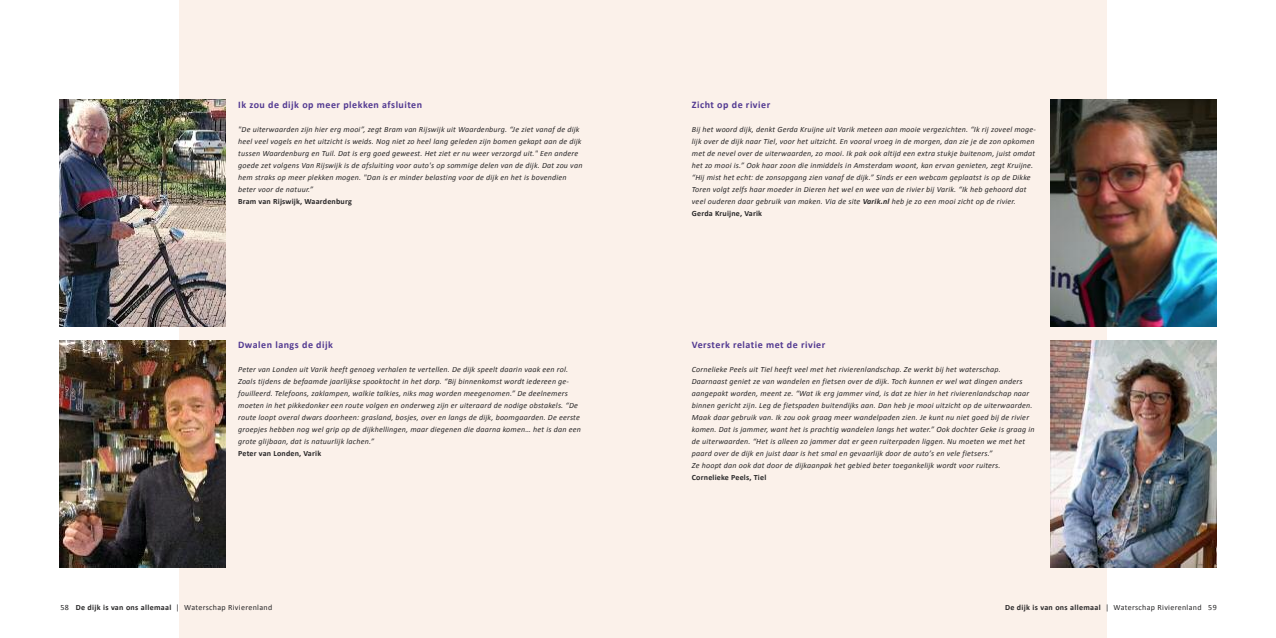
<style>
.page{position:relative;width:1276px;height:638px;background:#fff}
.page>*{position:absolute;margin:0;border:0;box-sizing:border-box;transform-origin:0 0}
.t1{font:700 10px "Calibri";letter-spacing:.05em;color:#523991}
.t2{font:italic 8px/12px "Calibri";letter-spacing:.025em;color:#272627}
.t3{font:8px "Calibri";letter-spacing:.04em;color:#272627}
.t4{font:700 8px "Calibri";letter-spacing:.025em;color:#272627}
.s1{font-weight:700}
.s2{font-weight:700;font-style:normal}
</style>
<div class="page">
<div style="left:179px;top:0;width:927px;height:638px;background:#fbf1ea"></div>
<img style="left:60px;top:99px;width:165px;height:227px">
<img style="left:60px;top:340px;width:165px;height:227px">
<img style="left:1050px;top:99px;width:166px;height:227px">
<img style="left:1050px;top:340px;width:166px;height:227px">
<p class="t1" style="left:238px;top:98px;width:185px">Ik zou de dijk op meer plekken afsluiten</p>
<p class="t2" style="left:238px;top:123px;width:346px">"De uiterwaarden zijn hier erg mooi”, zegt Bram van Rijswijk uit Waardenburg. “Je ziet vanaf de dijk heel veel vogels en het uitzicht is weids. Nog niet zo heel lang geleden zijn bomen gekapt aan de dijk tussen Waardenburg en Tuil. Dat is erg goed geweest. Het ziet er nu weer verzorgd uit." Een andere goede zet volgens Van Rijswijk is de afsluiting voor auto's op sommige delen van de dijk. Dat zou van hem straks op meer plekken mogen. "Dan is er minder belasting voor de dijk en het is bovendien beter voor de natuur.”</p>
<p class="t4" style="left:238px;top:196px;width:115px">Bram van Rijswijk, Waardenburg</p>
<p class="t1" style="left:238px;top:338px;width:96px">Dwalen langs de dijk</p>
<p class="t2" style="left:238px;top:363px;width:344px">Peter van Londen uit Varik heeft genoeg verhalen te vertellen. De dijk speelt daarin vaak een rol.<br>Zoals tijdens de befaamde jaarlijkse spooktocht in het dorp. “Bij binnenkomst wordt iedereen ge&shy;fouilleerd. Telefoons, zaklampen, walkie talkies, niks mag worden meegenomen.” De deelnemers moeten in het pikkedonker een route volgen en onderweg zijn er uiteraard de nodige obstakels. “De route loopt overal dwars doorheen: grasland, bosjes, over en langs de dijk, boomgaarden. De eerste groepjes hebben nog wel grip op de dijkhellingen, maar diegenen die daarna komen… het is dan een grote glijbaan, dat is natuurlijk lachen.”</p>
<p class="t4" style="left:238px;top:448px;width:84px">Peter van Londen, Varik</p>
<p class="t1" style="left:692px;top:98px;width:80px">Zicht op de rivier</p>
<p class="t2" style="left:692px;top:123px;width:346px">Bij het woord dijk, denkt Gerda Kruijne uit Varik meteen aan mooie vergezichten. “Ik rij zoveel moge&shy;lijk over de dijk naar Tiel, voor het uitzicht. En vooral vroeg in de morgen, dan zie je de zon opkomen met de nevel over de uiterwaarden, zo mooi. Ik pak ook altijd een extra stukje buitenom, juist omdat het zo mooi is.” Ook haar zoon die inmiddels in Amsterdam woont, kan ervan genieten, zegt Kruijne. “Hij mist het echt: de zonsopgang zien vanaf de dijk.” Sinds er een webcam geplaatst is op de Dikke Toren volgt zelfs haar moeder in Dieren het wel en wee van de rivier bij Varik. “Ik heb gehoord dat veel ouderen daar gebruik van maken. Via de site <span class="s1">Varik.nl</span> heb je zo een mooi zicht op de rivier.<br><span class="s2">Gerda Kruijne, Varik</span></p>
<p class="t1" style="left:692px;top:338px;width:135px">Versterk relatie met de rivier</p>
<p class="t2" style="left:692px;top:363px;width:344px">Cornelieke Peels uit Tiel heeft veel met het rivierenlandschap. Ze werkt bij het waterschap.<br>Daarnaast geniet ze van wandelen en fietsen over de dijk. Toch kunnen er wel wat dingen anders aangepakt worden, meent ze. “Wat ik erg jammer vind, is dat ze hier in het rivierenlandschap naar binnen gericht zijn. Leg de fietspaden buitendijks aan. Dan heb je mooi uitzicht op de uiterwaarden.<br>Maak daar gebruik van. Ik zou ook graag meer wandelpaden zien. Je kunt nu niet goed bij de rivier komen. Dat is jammer, want het is prachtig wandelen langs het water.” Ook dochter Geke is graag in de uiterwaarden. “Het is alleen zo jammer dat er geen ruiterpaden liggen. Nu moeten we met het paard over de dijk en juist daar is het smal en gevaarlijk door de auto’s en vele fietsers.”<br>Ze hoopt dan ook dat door de dijkaanpak het gebied beter toegankelijk wordt voor ruiters.</p>
<p class="t4" style="left:692px;top:472px;width:76px">Cornelieke Peels, Tiel</p>
<p class="t3" style="left:61px;top:602px;width:213px">58 <span class="s1">De dijk is van ons allemaal</span> | Waterschap Rivierenland</p>
<p class="t3" style="left:1005px;top:602px;width:213px"><span class="s1">De dijk is van ons allemaal</span> | Waterschap Rivierenland 59</p>
</div>
